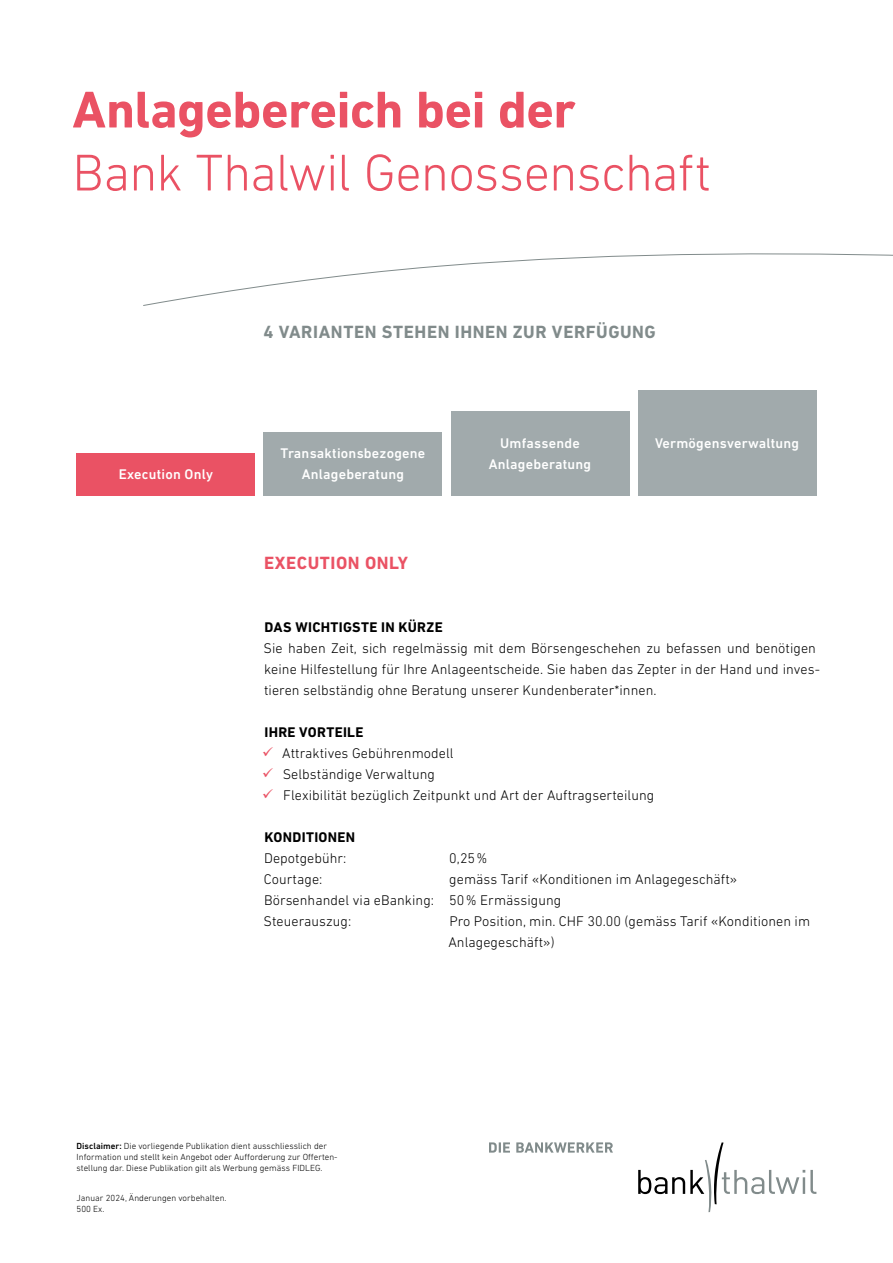
<style>
.page{position:relative;width:893px;height:1263px;background:#fff}
.page>*{position:absolute;margin:0;border:0;box-sizing:border-box;transform-origin:0 0}
.BT_Rubriktitel_gross_NEU{font:300 52.5px "DIN Next LT Pro";letter-spacing:-.02em;color:#ea5264}
.BT_Rubriktitel_gross_NEU-2{font:700 52.5px "DIN Next LT Pro";letter-spacing:-.01em;color:#ea5264}
.BT_Rubriktitel_klein{font:700 18px "DIN Next LT Pro";letter-spacing:.03em;color:#818b8b}
.BT_Intro{font:700 18px "DIN Next LT Pro";letter-spacing:.03em;color:#ea5264}
.BT_Grundtext{font:300 14.25px/21px "DIN Next LT Pro";letter-spacing:.005em;color:#000}
.BT_Grundtext-2{font:500 14.25px "DIN Next LT Pro";letter-spacing:.015em;color:#fff}
.BT_Untertitel{font:700 14.25px "DIN Next LT Pro";letter-spacing:.02em;color:#000}
.BT_Kleingedrucktes{font:300 9px/11.2px "DIN Next LT Pro";letter-spacing:.005em;color:#000}
.s1{font-weight:500}
</style>
<div class="page">
<svg style="left:638px;top:1142px;width:178px;height:70px"></svg>
<svg style="left:489px;top:1142px;width:21px;height:10px"></svg>
<svg style="left:516px;top:1142px;width:97px;height:10px"></svg>
<div style="left:638px;top:390px;width:178px;height:105px;background:#a1aaac"></div>
<div style="left:451px;top:411px;width:178px;height:84px;background:#a1aaac"></div>
<div style="left:77px;top:453px;width:178px;height:42px;background:#ea5264"></div>
<div style="left:264px;top:432px;width:178px;height:63px;background:#a1aaac"></div>
<svg style="left:143px;top:253px;width:750px;height:53px"></svg>
<p class="BT_Rubriktitel_gross_NEU-2" style="left:72px;top:79px;width:505px">Anlagebereich bei der</p>
<p class="BT_Rubriktitel_gross_NEU" style="left:72px;top:142px;width:640px">Bank Thalwil Genossenschaft</p>
<p class="BT_Grundtext-2" style="left:119px;top:466px;width:96px">Execution Only</p>
<p class="BT_Rubriktitel_klein" style="left:263px;top:321px;width:394px">4 VARIANTEN STEHEN IHNEN ZUR VERFÜGUNG</p>
<p class="BT_Grundtext-2" style="left:281px;top:445px;width:146px">Transaktionsbezogene</p>
<p class="BT_Grundtext-2" style="left:302px;top:466px;width:104px">Anlageberatung</p>
<p class="BT_Intro" style="left:264px;top:552px;width:145px">EXECUTION ONLY</p>
<p class="BT_Grundtext-2" style="left:500px;top:435px;width:81px">Umfassende</p>
<p class="BT_Grundtext-2" style="left:655px;top:435px;width:146px">Vermögensverwaltung</p>
<p class="BT_Grundtext-2" style="left:489px;top:456px;width:104px">Anlageberatung</p>
<p class="BT_Untertitel" style="left:264px;top:618px;width:180px">DAS WICHTIGSTE IN KÜRZE</p>
<p class="BT_Grundtext" style="left:264px;top:637px;width:558px">Sie haben Zeit, sich regelmässig mit dem Börsengeschehen zu befassen und benötigen keine Hilfestellung für Ihre Anlageentscheide. Sie haben das Zepter in der Hand und inves&shy;tieren selbständig ohne Beratung unserer Kundenberater*innen.</p>
<p class="BT_Untertitel" style="left:264px;top:723px;width:101px">IHRE VORTEILE</p>
<p class="BT_Grundtext" style="left:282px;top:742px;width:173px">Attraktives Gebührenmodell</p>
<p class="BT_Grundtext" style="left:283px;top:763px;width:154px">Selbständige Verwaltung</p>
<p class="BT_Grundtext" style="left:283px;top:784px;width:373px">Flexibilität bezüglich Zeitpunkt und Art der Auftragserteilung</p>
<p class="BT_Untertitel" style="left:264px;top:828px;width:92px">KONDITIONEN</p>
<p class="BT_Grundtext" style="left:264px;top:847px;width:84px">Depotgebühr:</p>
<p class="BT_Grundtext" style="left:449px;top:847px;width:40px">0,25 %</p>
<p class="BT_Grundtext" style="left:264px;top:868px;width:60px">Courtage:</p>
<p class="BT_Grundtext" style="left:449px;top:868px;width:290px">gemäss Tarif «Konditionen im Anlagegeschäft»</p>
<p class="BT_Grundtext" style="left:264px;top:889px;width:172px">Börsenhandel via eBanking:</p>
<p class="BT_Grundtext" style="left:449px;top:889px;width:114px">50 % Ermässigung</p>
<p class="BT_Grundtext" style="left:264px;top:910px;width:89px">Steuerauszug:</p>
<p class="BT_Grundtext" style="left:448px;top:910px;width:363px">Pro Position, min. CHF 30.00 (gemäss Tarif «Konditionen im<br>Anlagegeschäft»)</p>
<p class="BT_Kleingedrucktes" style="left:77px;top:1140px;width:263px"><span class="s1">Disclaimer:</span> Die vorliegende Publikation dient ausschliesslich der<br>Information und stellt kein Angebot oder Aufforderung zur Offerten&shy;stellung dar. Diese Publikation gilt als Werbung gemäss FIDLEG.</p>
<p class="BT_Kleingedrucktes" style="left:77px;top:1192px;width:152px">Januar 2024, Änderungen vorbehalten.</p>
<p class="BT_Kleingedrucktes" style="left:77px;top:1203px;width:29px">500 Ex.</p>
</div>
